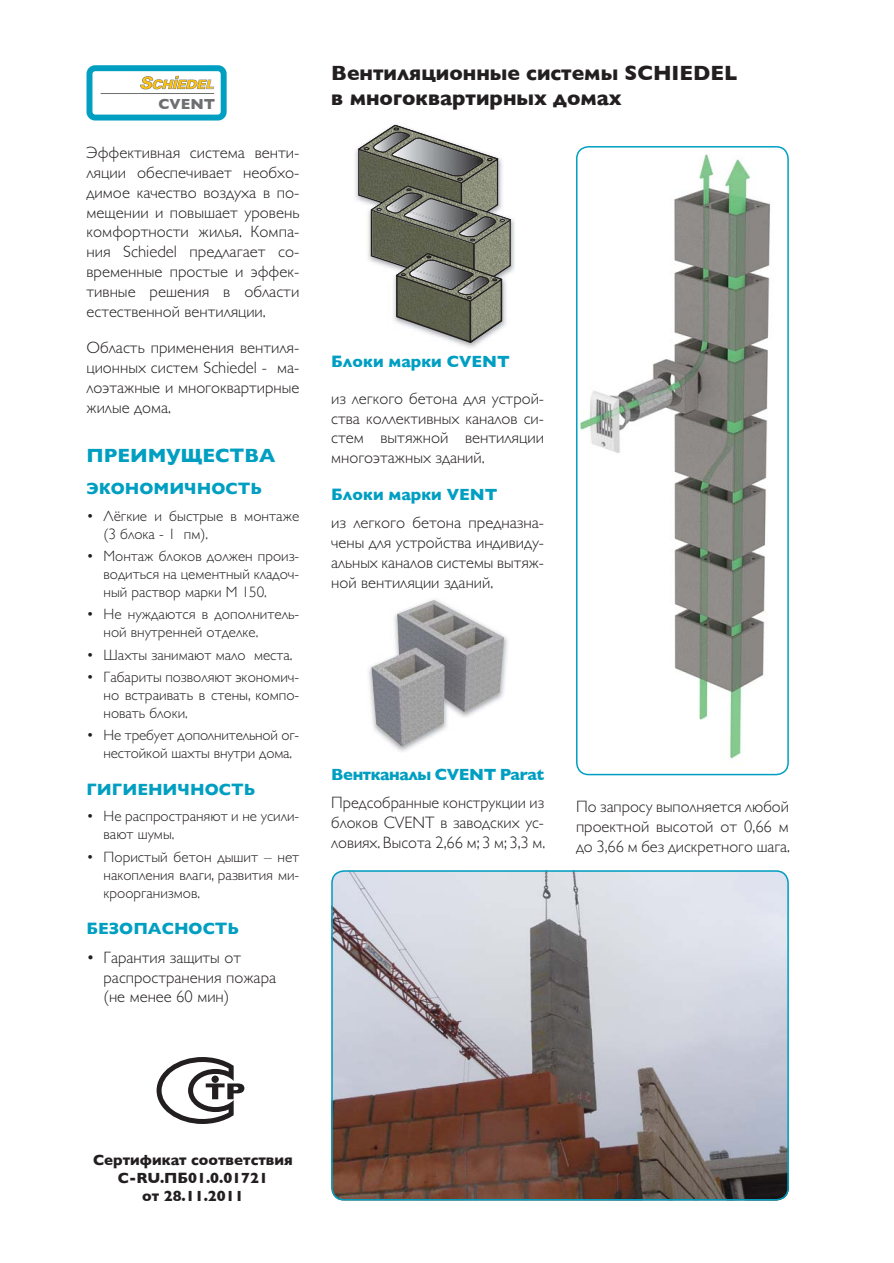
<style>
.page{position:relative;width:894px;height:1263px;background:#fff}
.page>*{position:absolute;margin:0;border:0;box-sizing:border-box;transform-origin:0 0}
.t1{font:800 21px/25.2px "Gill Sans CE";color:#231f20}
.t2{font:800 19.5px "Gill Sans CE";color:#009fc2}
.t3{font:300 16.5px/19.8px "Gill Sans CE";color:#231f20;text-align:justify}
.t4{font:800 16.5px "Gill Sans CE";color:#009fc2}
.t5{font:800 16.5px "Gill Sans CE";letter-spacing:-.025em;color:#009fc2}
.t6{font:300 15px/18px "Gill Sans CE";color:#231f20}
.t7{font:800 15px/18px "Gill Sans CE";color:#231f20;text-align:center}
.t8{font:800 14.85px "Gill Sans CE";color:#6d6e70}
</style>
<div class="page">
<div style="left:86px;top:65px;width:140px;height:56px;border:6px solid #009fc2;border-radius:6px"></div>
<hr style="left:101px;top:93px;width:113px;height:1px;background:#6d6e70">
<svg style="left:140px;top:76px;width:74px;height:13px"></svg>
<img style="left:331px;top:870px;width:457px;height:331px;border-radius:13px">
<div style="left:331px;top:870px;width:457px;height:331px;border:2px solid #009fc2;border-radius:12px"></div>
<img style="left:575px;top:146px;width:213px;height:629px;border-radius:13px">
<div style="left:575px;top:146px;width:213px;height:629px;border:2px solid #009fc2;border-radius:12px"></div>
<img style="left:355px;top:124px;width:160px;height:224px">
<svg style="left:358px;top:125px;width:152px;height:220px"></svg>
<img style="left:368px;top:635px;width:140px;height:117px">
<img style="left:371px;top:600px;width:132px;height:147px">
<svg style="left:156px;top:1057px;width:88px;height:67px"></svg>
<div style="left:211px;top:1076px;width:8px;height:7px;background:#231f20;border-radius:50%"></div>
<p class="t8" style="left:158px;top:96px;width:58px">CVENT</p>
<p class="t3" style="left:86px;top:143px;width:214px">Эффективная система венти&shy;ляции обеспечивает необхо&shy;димое качество воздуха в по&shy;мещении и повышает уровень комфортности жилья. Компа&shy;ния Schiedel предлагает со&shy;временные простые и эффек&shy;тивные решения в области естественной вентиляции.</p>
<p class="t3" style="left:86px;top:338px;width:214px">Область применения вентиля&shy;ционных систем Schiedel - ма&shy;лоэтажные и многоквартирные жилые дома.</p>
<p class="t2" style="left:86px;top:444px;width:190px">ПРЕИМУЩЕСТВА</p>
<p class="t4" style="left:86px;top:479px;width:177px">ЭКОНОМИЧНОСТЬ</p>
<p class="t6" style="left:103px;top:507px;width:197px;text-indent:-17px">• Лёгкие и быстрые в монтаже (3 блока - 1 пм).</p>
<p class="t6" style="left:103px;top:547px;width:197px;text-align:justify;text-indent:-17px">• Монтаж блоков должен произ&shy;водиться на цементный кладоч&shy;ный раствор марки М 150.</p>
<p class="t6" style="left:103px;top:605px;width:197px;text-indent:-17px">• Не нуждаются в дополнитель&shy;ной внутренней отделке.</p>
<p class="t6" style="left:86px;top:645px;width:207px">• Шахты занимают мало места.</p>
<p class="t6" style="left:103px;top:668px;width:197px;text-align:justify;text-indent:-17px">• Габариты позволяют экономич&shy;но встраивать в стены, компо&shy;новать блоки.</p>
<p class="t6" style="left:103px;top:726px;width:197px;text-indent:-17px">• Не требует дополнительной ог&shy;нестойкой шахты внутри дома.</p>
<p class="t4" style="left:86px;top:780px;width:170px">ГИГИЕНИЧНОСТЬ</p>
<p class="t6" style="left:103px;top:807px;width:197px;text-indent:-17px">• Не распространяют и не усили&shy;вают шумы.</p>
<p class="t6" style="left:103px;top:847px;width:197px;text-align:justify;text-indent:-17px">• Пористый бетон дышит – нет накопления влаги, развития ми&shy;кроорганизмов.</p>
<p class="t4" style="left:86px;top:919px;width:154px">БЕЗОПАСНОСТЬ</p>
<p class="t3" style="left:103px;top:947px;width:174px;text-align:left;text-indent:-17px">• Гарантия защиты от распространения пожара (не менее 60 мин)</p>
<p class="t1" style="left:331px;top:60px;width:407px">Вентиляционные системы SCHIEDEL в многоквартирных домах</p>
<p class="t4" style="left:331px;top:352px;width:180px">Блоки марки CVENT</p>
<p class="t3" style="left:331px;top:388px;width:214px">из легкого бетона для устрой&shy;ства коллективных каналов си&shy;стем вытяжной вентиляции многоэтажных зданий.</p>
<p class="t4" style="left:331px;top:485px;width:168px">Блоки марки VENT</p>
<p class="t3" style="left:331px;top:513px;width:214px">из легкого бетона предназна&shy;чены для устройства индивиду&shy;альных каналов системы вытяж&shy;ной вентиляции зданий.</p>
<p class="t5" style="left:331px;top:765px;width:214px">Вентканалы CVENT Parat</p>
<p class="t3" style="left:331px;top:793px;width:215px">Предсобранные конструкции из блоков CVENT в заводских ус&shy;ловиях. Высота 2,66 м; 3 м; 3,3 м.</p>
<p class="t3" style="left:575px;top:797px;width:215px">По запросу выполняется любой проектной высотой от 0,66 м до 3,66 м без дискретного шага.</p>
<p class="t7" style="left:93px;top:1150px;width:201px">Сертификат соответствия<br>С-RU.ПБ01.0.01721<br>от 28.11.2011</p>
</div>
